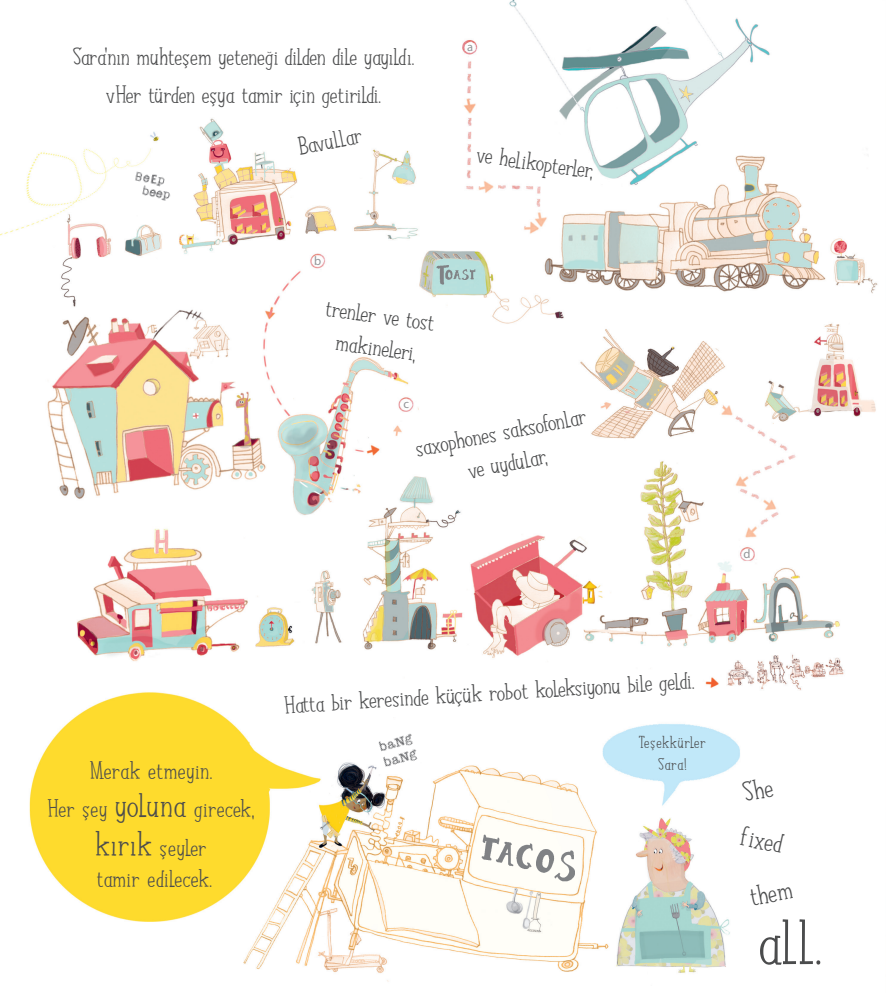
<style>
.page{position:relative;width:886px;height:993px;background:#fff}
.page>*{position:absolute;margin:0;border:0;box-sizing:border-box;transform-origin:0 0}
.t1{font:70px "Nuuk DEMO";color:#4b4c4d}
.t2{font:30px "Nuuk DEMO";color:#4b4c4d}
.t3{font:26.5px/38.2px "Nuuk DEMO";letter-spacing:.01em;color:#4b4c4d;text-align:center}
.t4{font:26.25px/31.5px "Nuuk DEMO";letter-spacing:.01em;color:#4b4c4d;text-align:center}
.t5{font:18px/21.6px "Nuuk DEMO";letter-spacing:.025em;color:#4b4c4d;text-align:center}
.t6{font:12.5px "Myriad Pro";color:#939598}
.s1{font-size:37.12px}
</style>
<div class="page">
<img style="left:0;top:0;width:878px;height:982px">
<img style="left:111px;top:156px;width:82px;height:65px">
<img style="left:418px;top:262px;width:83px;height:44px">
<img style="left:471px;top:814px;width:117px;height:91px">
<img style="left:355px;top:704px;width:81px;height:84px">
<svg style="left:742px;top:778px;width:32px;height:23px"></svg>
<p class="t4" style="left:73px;top:41px;width:343px">Sara’nın muhteşem yeteneği dilden dile yayıldı.</p>
<p class="t4" style="left:106px;top:79px;width:277px">vHer türden eşya tamir için getirildi.</p>
<p class="t4" style="left:295px;top:131px;width:66px;rotate:-11deg">Bavullar</p>
<p class="t6" style="left:314px;top:253px;width:9px">b</p>
<p class="t4" style="left:328px;top:292px;width:111px;rotate:8deg">trenler ve tost</p>
<p class="t4" style="left:338px;top:326px;width:82px;rotate:8deg">makineleri,</p>
<p class="t6" style="left:404px;top:395px;width:7px">c</p>
<p class="t6" style="left:467px;top:39px;width:8px">a</p>
<p class="t4" style="left:479px;top:138px;width:119px;rotate:8deg">ve helikopterler,</p>
<p class="t4" style="left:413px;top:433px;width:175px;rotate:-11deg">saxophones saksofonlar ve uydular,</p>
<p class="t6" style="left:743px;top:545px;width:9px">d</p>
<p class="t3" style="left:90px;top:751px;width:124px">Merak etmeyin.</p>
<p class="t3" style="left:47px;top:789px;width:208px">Her şey <span class="s1">yoluna</span> girecek, <span class="s1">kırık</span> şeyler</p>
<p class="t3" style="left:97px;top:859px;width:117px">tamir edilecek.</p>
<p class="t4" style="left:284px;top:687px;width:412px;rotate:-3deg">Hatta bir keresinde küçük robot koleksiyonu bile geldi.</p>
<p class="t5" style="left:639px;top:731px;width:68px">Teşekkürler<br>Sara!</p>
<p class="t2" style="left:744px;top:819px;width:45px;rotate:11deg">fixed</p>
<p class="t2" style="left:747px;top:880px;width:44px;rotate:-11deg">them</p>
<p class="t1" style="left:758px;top:904px;width:65px">all.</p>
</div>
